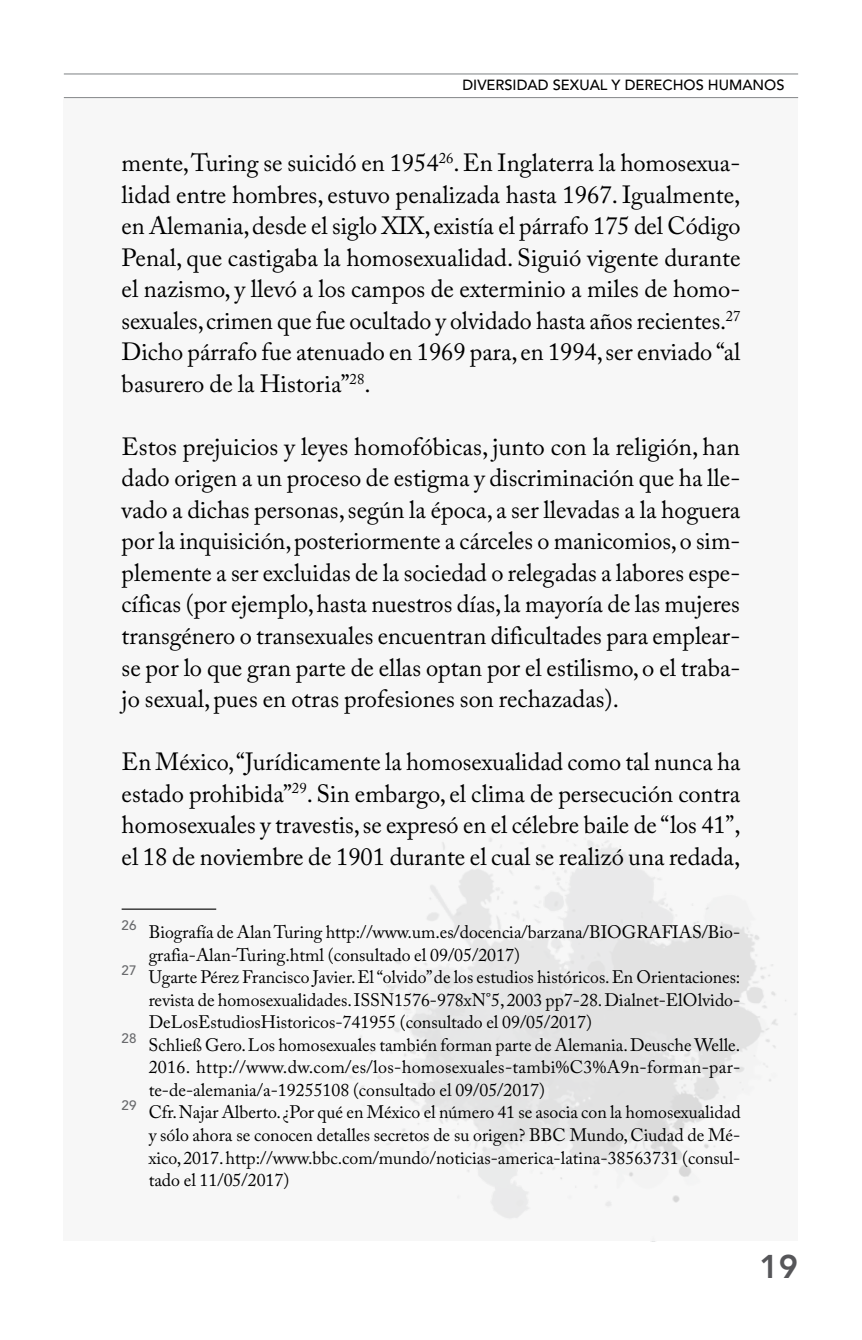
<style>
.page{position:relative;width:862px;height:1340px;background:#fff}
.page>*{position:absolute;margin:0;border:0;box-sizing:border-box;transform-origin:0 0}
.t1{font:800 32.62px "Avenir LT Std";color:#565659}
.t2{font:24.75px/31.5px "Adobe Caslon Pro";color:#000;text-align:justify}
.t3{font:18px/22.5px "Adobe Caslon Pro";color:#000;text-align:justify}
.t4{font:500 14.62px "Avenir LT Std";color:#000}
.t5{font:500 13.5px "Avenir LT Std";letter-spacing:.005em;color:#696a6d}
</style>
<div class="page">
<div style="left:64px;top:99px;width:733px;height:1141px;background:#f6f6f6"></div>
<hr style="left:64px;top:73px;width:733px;height:1px;background:#8b8e90">
<hr style="left:64px;top:97px;width:733px;height:1px;background:#8b8e90">
<hr style="left:122px;top:908px;width:94px;height:1px;background:#000">
<p class="t4" style="left:462px;top:77px;width:323px">DIVERSIDAD SEXUAL Y DERECHOS HUMANOS</p>
<p class="t2" style="left:122px;top:147px;width:620px">mente, Turing se suicidó en 1954<sup>26</sup>. En Inglaterra la homosexua&shy;lidad entre hombres, estuvo penalizada hasta 1967. Igualmente, en Alemania, desde el siglo XIX, existía el párrafo 175 del Código Penal, que castigaba la homosexualidad. Siguió vigente durante el nazismo, y llevó a los campos de exterminio a miles de homo&shy;sexuales, crimen que fue ocultado y olvidado hasta años recientes.<sup>27<br></sup>Dicho párrafo fue atenuado en 1969 para, en 1994, ser enviado “al basurero de la Historia”<sup>28</sup>.</p>
<p class="t2" style="left:122px;top:430px;width:620px">Estos prejuicios y leyes homofóbicas, junto con la religión, han dado origen a un proceso de estigma y discriminación que ha lle&shy;vado a dichas personas, según la época, a ser llevadas a la hoguera por la inquisición, posteriormente a cárceles o manicomios, o sim&shy;plemente a ser excluidas de la sociedad o relegadas a labores espe&shy;cíficas (por ejemplo, hasta nuestros días, la mayoría de las mujeres transgénero o transexuales encuentran dificultades para emplear&shy;se por lo que gran parte de ellas optan por el estilismo, o el traba&shy;jo sexual, pues en otras profesiones son rechazadas).</p>
<p class="t2" style="left:122px;top:745px;width:620px">En México, “Jurídicamente la homosexualidad como tal nunca ha estado prohibida”<sup>29</sup>. Sin embargo, el clima de persecución contra homosexuales y travestis, se expresó en el célebre baile de “los 41”, el 18 de noviembre de 1901 durante el cual se realizó una redada,</p>
<p class="t5" style="left:122px;top:917px;width:16px">26</p>
<p class="t3" style="left:148px;top:921px;width:593px">Biografía de Alan Turing http://www.um.es/docencia/barzana/BIOGRAFIAS/Bio&shy;grafia-Alan-Turing.html (consultado el 09/05/2017)</p>
<p class="t5" style="left:122px;top:962px;width:16px">27</p>
<p class="t3" style="left:148px;top:966px;width:593px">Ugarte Pérez Francisco Javier. El “olvido” de los estudios históricos. En Orientaciones: revista de homosexualidades. ISSN1576-978xN°5, 2003 pp7-28. Dialnet-ElOlvido-DeLosEstudiosHistoricos-741955 (consultado el 09/05/2017)</p>
<p class="t5" style="left:122px;top:1030px;width:16px">28</p>
<p class="t3" style="left:148px;top:1033px;width:593px">Schließ Gero. Los homosexuales también forman parte de Alemania. Deusche Welle.<br>2016. http://www.dw.com/es/los-homosexuales-tambi%C3%A9n-forman-par&shy;te-de-alemania/a-19255108 (consultado el 09/05/2017)</p>
<p class="t5" style="left:122px;top:1097px;width:16px">29</p>
<p class="t3" style="left:148px;top:1101px;width:593px">Cfr. Najar Alberto. ¿Por qué en México el número 41 se asocia con la homosexualidad y sólo ahora se conocen detalles secretos de su origen? BBC Mundo, Ciudad de Mé&shy;xico, 2017. http://www.bbc.com/mundo/noticias-america-latina-38563731 (consul&shy;tado el 11/05/2017)</p>
<h1 class="t1" style="left:759px;top:1247px;width:40px">19</h1>
</div>
